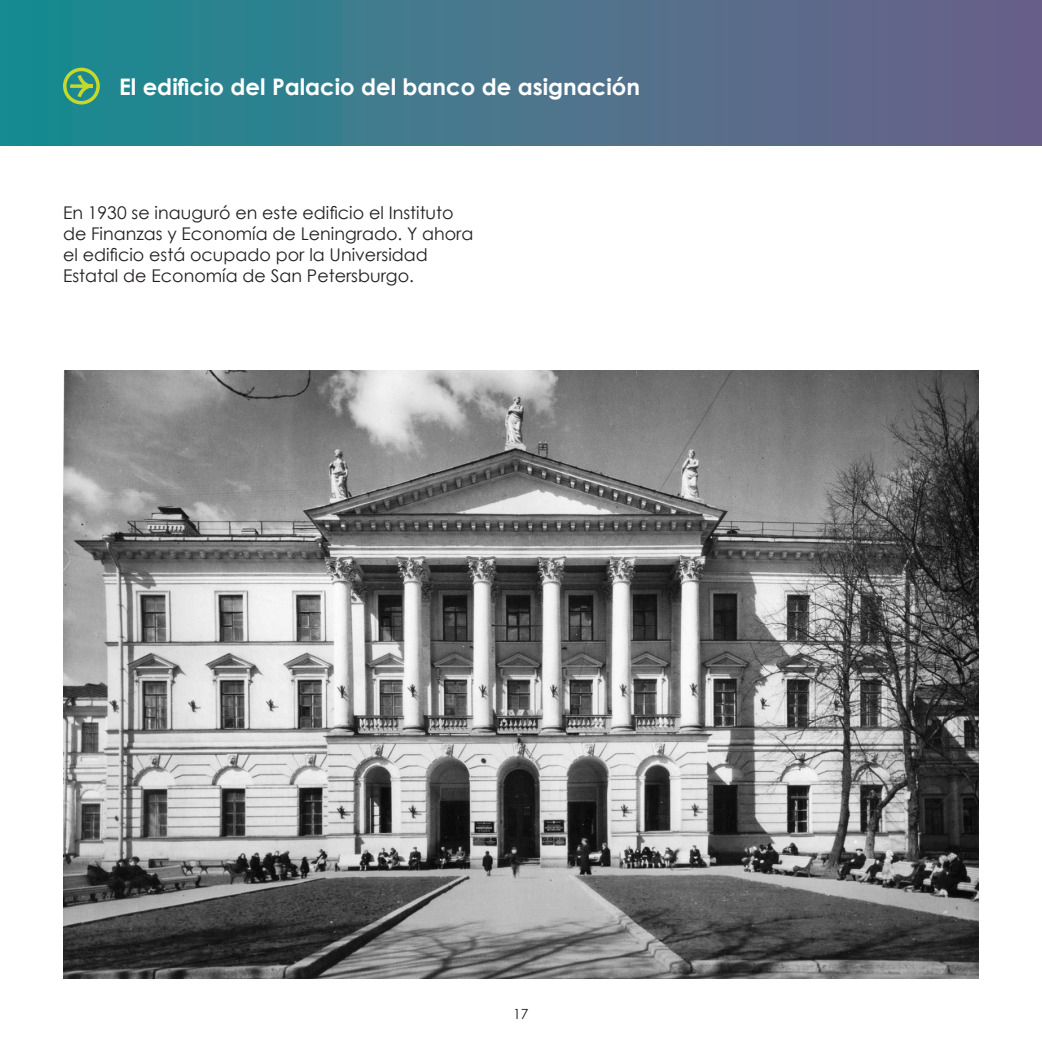
<style>
.page{position:relative;width:1042px;height:1042px;background:#fff}
.page>*{position:absolute;margin:0;border:0;box-sizing:border-box;transform-origin:0 0}
.t1{font:700 22.75px "Century Gothic";color:#fff}
.t2{font:17.5px/21px "Century Gothic";color:#231f20}
.t3{font:14px "Century Gothic";color:#231f20}
</style>
<div class="page">
<div style="left:0;top:0;width:1042px;height:146px;background:linear-gradient(to right,#198c91,#715f89)"></div>
<svg style="left:67px;top:72px;width:152px;height:28px;background:#2b8a89"></svg>
<div style="left:63px;top:68px;width:37px;height:36px;border:4px solid #c4d82d;border-radius:50%"></div>
<img style="left:63px;top:371px;width:915px;height:608px">
<p class="t1" style="left:119px;top:70px;width:522px">El edificio del Palacio del banco de asignación</p>
<p class="t2" style="left:63px;top:202px;width:412px">En 1930 se inauguró en este edificio el Instituto de Finanzas y Economía de Leningrado. Y ahora el edificio está ocupado por la Universidad Estatal de Economía de San Petersburgo.</p>
<p class="t3" style="left:513px;top:1004px;width:17px">17</p>
</div>
